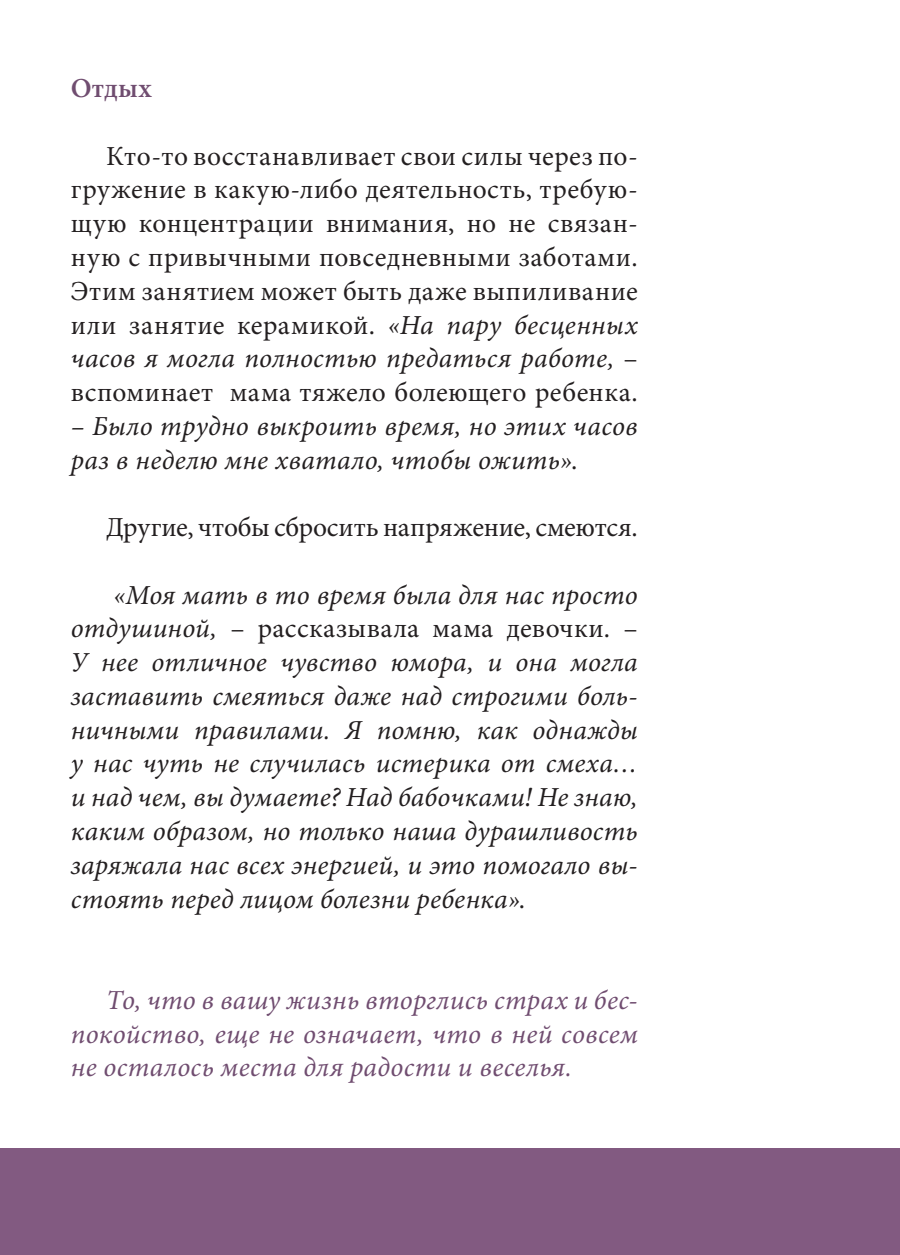
<style>
.page{position:relative;width:900px;height:1255px;background:#fff}
.page>*{position:absolute;margin:0;border:0;box-sizing:border-box;transform-origin:0 0}
.text{font:italic 27.5px/33.8px "Minion Pro";letter-spacing:.01em;color:#231f20}
.text-2{font:27.5px/33.8px "Minion Pro";letter-spacing:.005em;color:#231f20;text-align:justify}
.text-3{font:italic 27.5px/33.8px "Minion Pro";letter-spacing:.015em;color:#704d70;text-align:justify}
.text_oblozh{font:600 27.5px "Minion Pro";letter-spacing:.01em;color:#704d70}
.s1{font-style:italic}
.s2{font-style:normal}
</style>
<div class="page">
<div style="left:0;top:1148px;width:900px;height:106px;background:#825a81"></div>
<p class="text_oblozh" style="left:71px;top:69px;width:82px">Отдых</p>
<p class="text-2" style="left:71px;top:139px;width:568px;text-indent:35px">Кто-то восстанавливает свои силы через по&shy;гружение в какую-либо деятельность, требую&shy;щую концентрации внимания, но не связан&shy;ную с привычными повседневными заботами.<br>Этим занятием может быть даже выпиливание или занятие керамикой. <span class="s1">«На пару бесценных часов я могла полностью предаться работе,</span> – вспоминает мама тяжело болеющего ребенка.</p>
<p class="text" style="left:71px;top:409px;width:568px">– Было трудно выкроить время, но этих часов раз в неделю мне хватало, чтобы ожить»<span class="s2">.</span></p>
<p class="text-2" style="left:106px;top:510px;width:533px">Другие, чтобы сбросить напряжение, смеются.</p>
<p class="text" style="left:71px;top:578px;width:568px;text-align:justify;text-indent:42px">«Моя мать в то время была для нас просто отдушиной, <span class="s2">– рассказывала мама девочки. – </span>У нее отличное чувство юмора, и она могла заставить смеяться даже над строгими боль&shy;ничными правилами. Я помню, как однажды у нас чуть не случилась истерика от смеха… и над чем, вы думаете? Над бабочками! Не знаю, каким образом, но только наша дурашливость заряжала нас всех энергией, и это помогало вы&shy;стоять перед лицом болезни ребенка»<span class="s2">.</span></p>
<p class="text-3" style="left:71px;top:983px;width:568px;text-indent:35px">То, что в вашу жизнь вторглись страх и бес&shy;покойство, еще не означает, что в ней совсем не осталось места для радости и веселья.</p>
</div>
